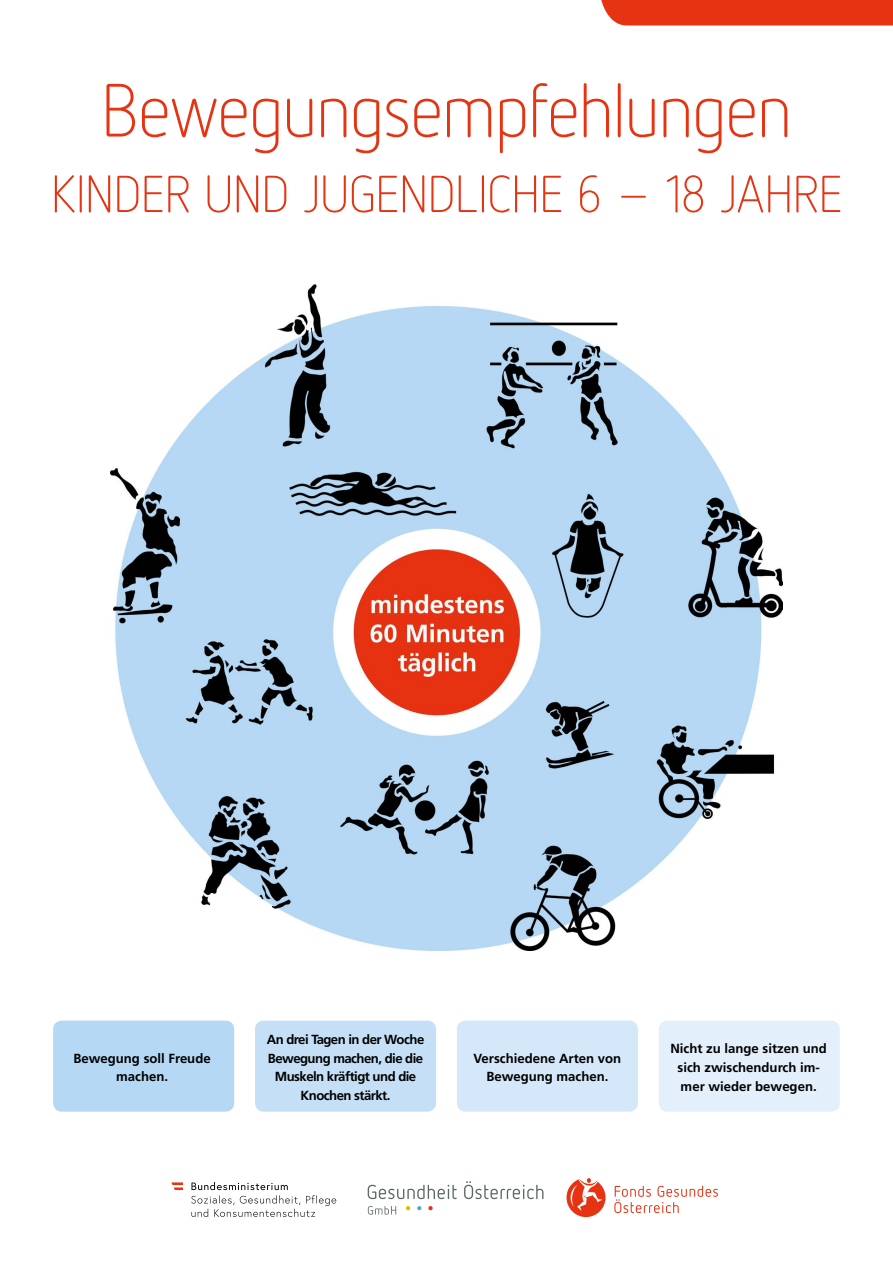
<style>
.page{position:relative;width:893px;height:1263px;background:#fff}
.page>*{position:absolute;margin:0;border:0;box-sizing:border-box;transform-origin:0 0}
.Titel{font:300 75.15px "Netto OT";letter-spacing:-.03em;color:#e63312}
.Titel-2{font:300 51.75px "Netto OT";letter-spacing:-.02em;color:#e63312}
.lauftext_p{font:700 13.12px/18.7px "Frutiger LT Pro";color:#000;text-align:center}
.lauftext_p-2{font:700 13.12px/18.7px "Frutiger LT Pro";letter-spacing:-.04em;color:#000;text-align:center}
</style>
<div class="page">
<div style="left:601px;top:0;width:292px;height:26px;background:#e63312"></div>
<svg style="left:368px;top:1185px;width:89px;height:14px"></svg>
<svg style="left:464px;top:1181px;width:79px;height:18px"></svg>
<svg style="left:368px;top:1206px;width:28px;height:8px"></svg>
<svg style="left:406px;top:1206px;width:4px;height:4px"></svg>
<svg style="left:417px;top:1206px;width:4px;height:4px"></svg>
<svg style="left:428px;top:1206px;width:5px;height:4px"></svg>
<svg style="left:566px;top:1178px;width:39px;height:39px"></svg>
<svg style="left:614px;top:1186px;width:104px;height:27px"></svg>
<svg style="left:191px;top:1182px;width:145px;height:35px"></svg>
<svg style="left:171px;top:1182px;width:12px;height:8px"></svg>
<div style="left:53px;top:1020px;width:181px;height:92px;background:#b5d8f4;border-radius:9px"></div>
<div style="left:255px;top:1020px;width:181px;height:92px;background:#c5e0f6;border-radius:9px"></div>
<div style="left:457px;top:1020px;width:181px;height:92px;background:#d4e8f9;border-radius:9px"></div>
<div style="left:659px;top:1020px;width:181px;height:92px;background:#e3f0fb;border-radius:9px"></div>
<img style="left:111px;top:284px;width:671px;height:666px">
<h1 class="Titel" style="left:100px;top:64px;width:694px">Bewegungsempfehlungen</h1>
<h1 class="Titel-2" style="left:51px;top:162px;width:793px">KINDER UND JUGENDLICHE 6 – 18 JAHRE</h1>
<p class="lauftext_p" style="left:73px;top:1049px;width:139px">Bewegung soll Freude</p>
<p class="lauftext_p" style="left:116px;top:1067px;width:53px">machen.</p>
<p class="lauftext_p-2" style="left:267px;top:1030px;width:159px">An drei Tagen in der Woche<br>Bewegung machen, die die<br>Muskeln kräftigt und die<br>Knochen stärkt.</p>
<p class="lauftext_p" style="left:474px;top:1049px;width:149px">Verschiedene Arten von</p>
<p class="lauftext_p" style="left:486px;top:1067px;width:124px">Bewegung machen.</p>
<p class="lauftext_p" style="left:670px;top:1039px;width:158px">Nicht zu lange sitzen und sich zwischendurch im&shy;mer wieder bewegen.</p>
</div>
